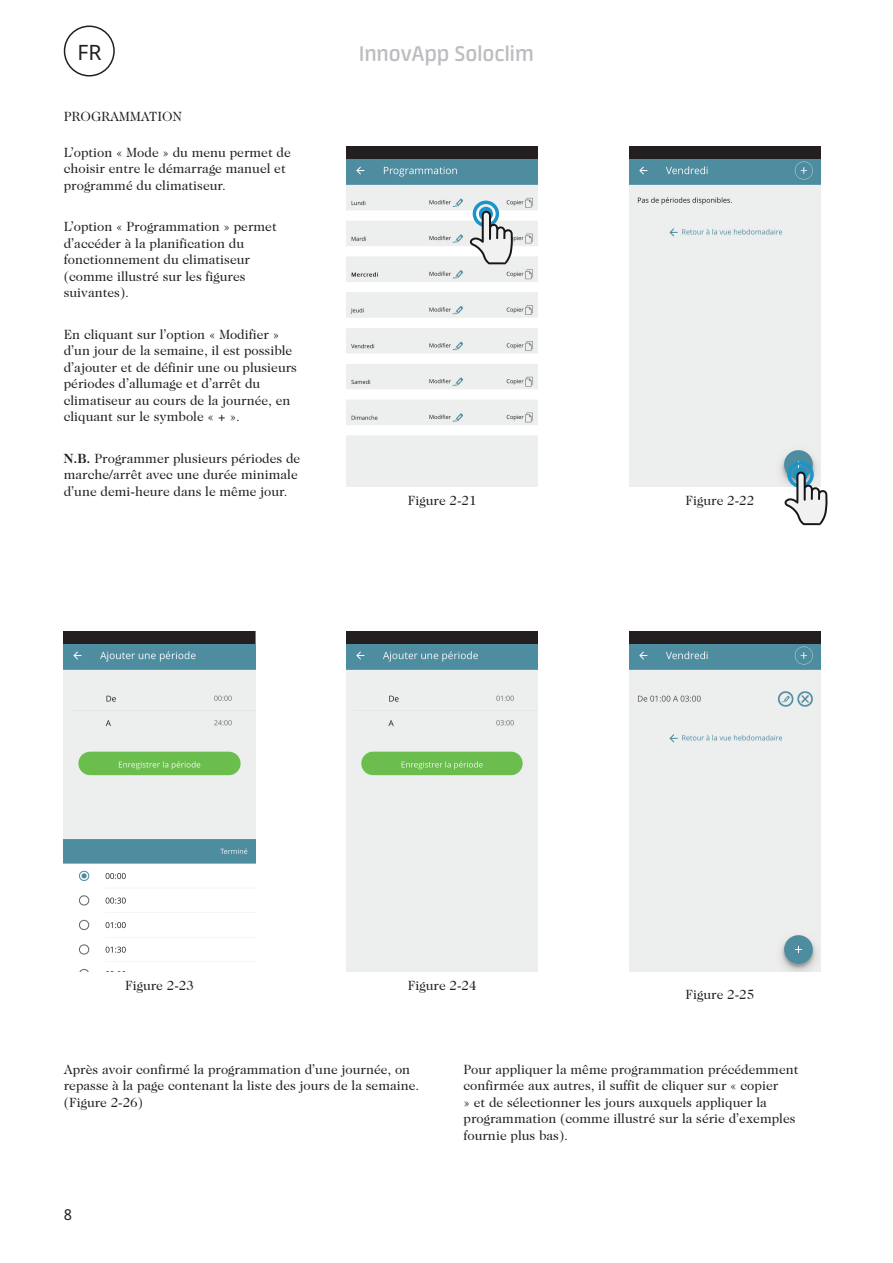
<style>
.page{position:relative;width:893px;height:1263px;background:#fff}
.page>*{position:absolute;margin:0;border:0;box-sizing:border-box;transform-origin:0 0}
.t1{font:600 24px "Neuron";color:#bcbdc0}
.t2{font:21px "Noto Sans";color:#231f20}
.t3{font:15px "Noto Sans";color:#231f20}
.t4{font:13.5px/16.5px "Caslon Two Twenty Four";color:#231f20}
.s1{font-weight:700}
</style>
<div class="page">
<div style="left:64px;top:26px;width:51px;height:51px;border:2px solid #231f20;border-radius:50%"></div>
<img style="left:347px;top:644px;width:191px;height:328px">
<img style="left:629px;top:644px;width:192px;height:328px">
<img style="left:347px;top:158px;width:191px;height:328px">
<svg style="left:470px;top:201px;width:43px;height:63px"></svg>
<img style="left:629px;top:158px;width:192px;height:328px">
<svg style="left:784px;top:461px;width:43px;height:64px"></svg>
<img style="left:64px;top:644px;width:191px;height:328px">
<div style="left:629px;top:146px;width:192px;height:12px;background:#231f20"></div>
<div style="left:347px;top:146px;width:191px;height:12px;background:#231f20"></div>
<div style="left:629px;top:631px;width:192px;height:13px;background:#231f20"></div>
<div style="left:347px;top:631px;width:191px;height:13px;background:#231f20"></div>
<div style="left:64px;top:631px;width:191px;height:13px;background:#231f20"></div>
<h2 class="t2" style="left:77px;top:38px;width:25px">FR</h2>
<p class="t4" style="left:64px;top:108px;width:120px">PROGRAMMATION</p>
<p class="t4" style="left:64px;top:144px;width:229px">L’option « Mode » du menu permet de choisir entre le démarrage manuel et programmé du climatiseur.</p>
<p class="t4" style="left:64px;top:218px;width:214px">L’option « Programmation » permet d’accéder à la planification du fonctionnement du climatiseur (comme illustré sur les figures suivantes).</p>
<p class="t4" style="left:64px;top:326px;width:235px">En cliquant sur l’option « Modifier » d’un jour de la semaine, il est possible d’ajouter et de définir une ou plusieurs périodes d’allumage et d’arrêt du climatiseur au cours de la journée, en cliquant sur le symbole « + ».</p>
<p class="t4" style="left:64px;top:450px;width:238px"><span class="s1">N.B.</span> Programmer plusieurs périodes de marche/arrêt avec une durée minimale d’une demi-heure dans le même jour.</p>
<h1 class="t1" style="left:359px;top:40px;width:176px">InnovApp Soloclim</h1>
<p class="t4" style="left:408px;top:492px;width:70px">Figure 2-21</p>
<p class="t4" style="left:685px;top:492px;width:70px">Figure 2-22</p>
<p class="t4" style="left:125px;top:977px;width:70px">Figure 2-23</p>
<p class="t4" style="left:408px;top:977px;width:70px">Figure 2-24</p>
<p class="t4" style="left:685px;top:985px;width:70px">Figure 2-25</p>
<p class="t4" style="left:64px;top:1061px;width:357px">Après avoir confirmé la programmation d’une journée, on repasse à la page contenant la liste des jours de la semaine. (Figure 2-26)</p>
<p class="t3" style="left:64px;top:1205px;width:10px">8</p>
<p class="t4" style="left:463px;top:1061px;width:337px">Pour appliquer la même programmation précédemment confirmée aux autres, il suffit de cliquer sur « copier<br>» et de sélectionner les jours auxquels appliquer la programmation (comme illustré sur la série d’exemples fournie plus bas).</p>
</div>
